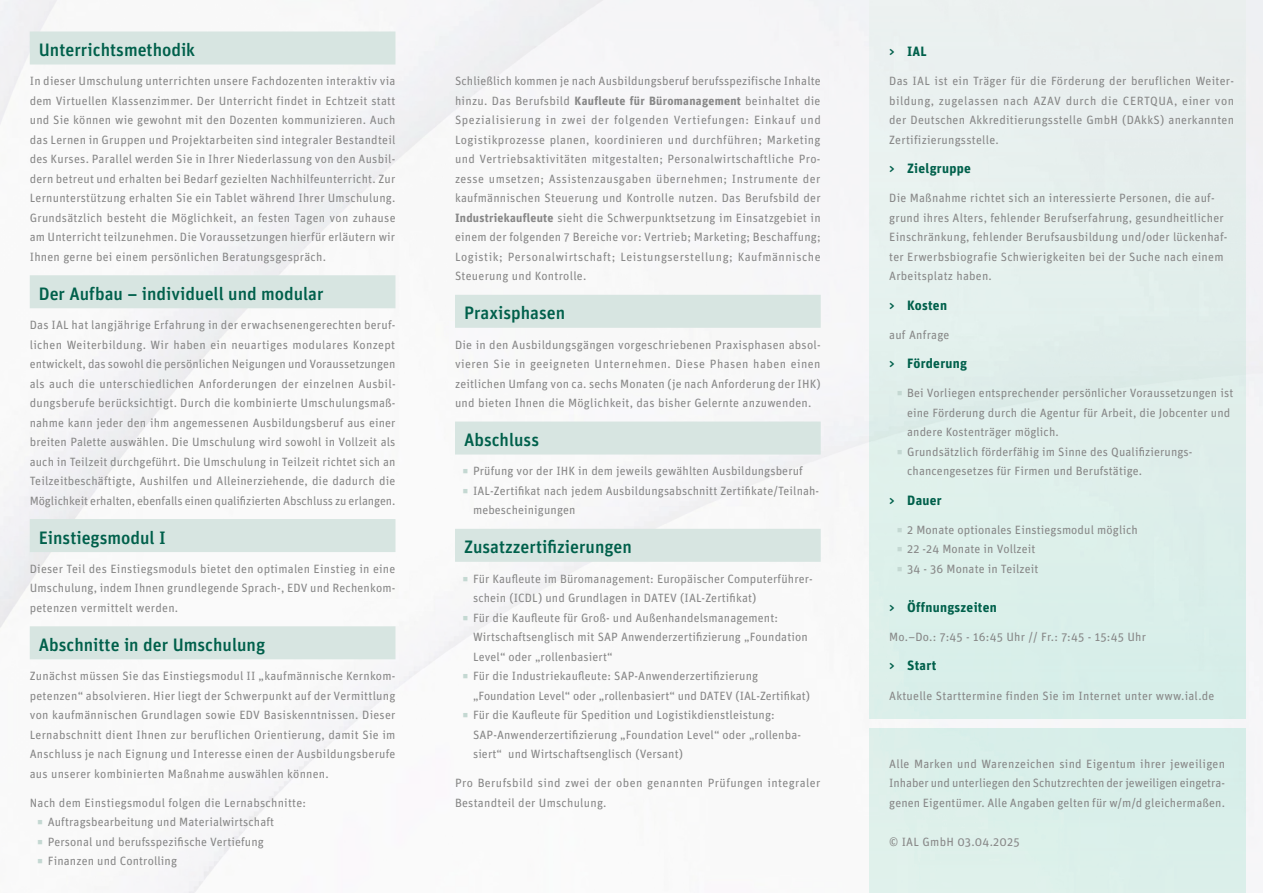
<style>
.page{position:relative;width:1263px;height:893px;background:#fff}
.page>*{position:absolute;margin:0;border:0;box-sizing:border-box;transform-origin:0 0}
.t1{font:500 18px "Unit OT";color:#00604b}
.t2{font:700 13.5px "Unit OT";letter-spacing:.02em;color:#00604b}
.t3{font:12px/19.5px "Unit OT";letter-spacing:.01em;color:#878787;text-align:justify}
.t4{font:12px/19.5px "Unit OT";letter-spacing:.03em;color:#878787}
.s1{color:#c4d8d2}
.s2{font-weight:700}
.s3{font-weight:500}
</style>
<div class="page">
<div style="left:870px;top:0;width:376px;height:719px;background:#e0efeb"></div>
<div style="left:870px;top:729px;width:376px;height:164px;background:#daefea"></div>
<div style="left:30px;top:32px;width:365px;height:33px;background:#d7e5e1"></div>
<div style="left:30px;top:275px;width:365px;height:33px;background:#d7e5e1"></div>
<div style="left:30px;top:519px;width:365px;height:33px;background:#d7e5e1"></div>
<div style="left:30px;top:626px;width:365px;height:33px;background:#d7e5e1"></div>
<div style="left:455px;top:295px;width:366px;height:33px;background:#d7e5e1"></div>
<div style="left:455px;top:422px;width:366px;height:33px;background:#d7e5e1"></div>
<div style="left:455px;top:529px;width:366px;height:33px;background:#d7e5e1"></div>
<h1 class="t1" style="left:39px;top:39px;width:158px">Unterrichtsmethodik</h1>
<p class="t3" style="left:30px;top:71px;width:367px">In dieser Umschulung unterrichten unsere Fachdozenten interaktiv via dem Virtuellen Klassenzimmer. Der Unterricht findet in Echtzeit statt und Sie können wie gewohnt mit den Dozenten kommunizieren. Auch das Lernen in Gruppen und Projektarbeiten sind integraler Bestandteil des Kurses. Parallel werden Sie in Ihrer Niederlassung von den Ausbil&shy;dern betreut und erhalten bei Bedarf gezielten Nachhilfeunterricht. Zur Lernunterstützung erhalten Sie ein Tablet während Ihrer Umschulung.<br>Grundsätzlich besteht die Möglichkeit, an festen Tagen von zuhause am Unterricht teilzunehmen. Die Voraussetzungen hierfür erläutern wir Ihnen gerne bei einem persönlichen Beratungsgespräch.</p>
<h1 class="t1" style="left:39px;top:283px;width:286px">Der Aufbau – individuell und modular</h1>
<p class="t3" style="left:30px;top:315px;width:367px">Das IAL hat langjährige Erfahrung in der erwachsenengerechten beruf&shy;lichen Weiterbildung. Wir haben ein neuartiges modulares Konzept entwickelt, das sowohl die persönlichen Neigungen und Voraussetzungen als auch die unterschiedlichen Anforderungen der einzelnen Ausbil&shy;dungsberufe berücksichtigt. Durch die kombinierte Umschulungsmaß&shy;nahme kann jeder den ihm angemessenen Ausbildungsberuf aus einer breiten Palette auswählen. Die Umschulung wird sowohl in Vollzeit als auch in Teilzeit durchgeführt. Die Umschulung in Teilzeit richtet sich an Teilzeitbeschäftigte, Aushilfen und Alleinerziehende, die dadurch die Möglichkeit erhalten, ebenfalls einen qualifizierten Abschluss zu erlangen.</p>
<h1 class="t1" style="left:39px;top:526px;width:129px">Einstiegsmodul I</h1>
<p class="t3" style="left:30px;top:559px;width:367px">Dieser Teil des Einstiegsmoduls bietet den optimalen Einstieg in eine Umschulung, indem Ihnen grundlegende Sprach-, EDV und Rechenkom&shy;petenzen vermittelt werden.</p>
<h1 class="t1" style="left:39px;top:634px;width:228px">Abschnitte in der Umschulung</h1>
<p class="t3" style="left:30px;top:666px;width:367px">Zunächst müssen Sie das Einstiegsmodul II „kaufmännische Kernkom&shy;petenzen“ absolvieren. Hier liegt der Schwerpunkt auf der Vermittlung von kaufmännischen Grundlagen sowie EDV Basiskenntnissen. Dieser Lernabschnitt dient Ihnen zur beruflichen Orientierung, damit Sie im Anschluss je nach Eignung und Interesse einen der Ausbildungsberufe aus unserer kombinierten Maßnahme auswählen können.</p>
<p class="t3" style="left:30px;top:793px;width:278px">Nach dem Einstiegsmodul folgen die Lernabschnitte:</p>
<p class="t3" style="left:37px;top:812px;width:238px"><span class="s1">▪</span> Auftragsbearbeitung und Materialwirtschaft</p>
<p class="t3" style="left:37px;top:832px;width:228px"><span class="s1">▪</span> Personal und berufsspezifische Vertiefung</p>
<p class="t3" style="left:37px;top:851px;width:141px"><span class="s1">▪</span> Finanzen und Controlling</p>
<p class="t3" style="left:455px;top:71px;width:367px">Schließlich kommen je nach Ausbildungsberuf berufsspezifische Inhalte hinzu. Das Berufsbild <span class="s2">Kaufleute für Büromanagement</span> beinhaltet die Spezialisierung in zwei der folgenden Vertiefungen: Einkauf und Logistikprozesse planen, koordinieren und durchführen; Marketing und Vertriebsaktivitäten mitgestalten; Personalwirtschaftliche Pro&shy;zesse umsetzen; Assistenzausgaben übernehmen; Instrumente der kaufmännischen Steuerung und Kontrolle nutzen. Das Berufsbild der <span class="s2">Industriekaufleute</span> sieht die Schwerpunktsetzung im Einsatzgebiet in einem der folgenden 7 Bereiche vor: Vertrieb; Marketing; Beschaffung; Logistik; Personalwirtschaft; Leistungserstellung; Kaufmännische Steuerung und Kontrolle.</p>
<h1 class="t1" style="left:464px;top:302px;width:103px">Praxisphasen</h1>
<p class="t3" style="left:455px;top:335px;width:367px">Die in den Ausbildungsgängen vorgeschriebenen Praxisphasen absol&shy;vieren Sie in geeigneten Unternehmen. Diese Phasen haben einen zeitlichen Umfang von ca. sechs Monaten (je nach Anforderung der IHK) und bieten Ihnen die Möglichkeit, das bisher Gelernte anzuwenden.</p>
<h1 class="t1" style="left:464px;top:429px;width:77px">Abschluss</h1>
<p class="t3" style="left:462px;top:461px;width:342px"><span class="s1">▪</span> Prüfung vor der IHK in dem jeweils gewählten Ausbildungsberuf</p>
<p class="t3" style="left:473px;top:481px;width:348px;text-indent:-10px"><span class="s1">▪</span> IAL-Zertifikat nach jedem Ausbildungsabschnitt Zertifikate/Teilnah&shy;mebescheinigungen</p>
<h1 class="t1" style="left:464px;top:536px;width:169px">Zusatzzertifizierungen</h1>
<p class="t3" style="left:473px;top:569px;width:341px;text-indent:-10px"><span class="s1">▪</span> Für Kaufleute im Büromanagement: Europäischer Computerführer&shy;schein (ICDL) und Grundlagen in DATEV (IAL-Zertifikat)</p>
<p class="t3" style="left:473px;top:608px;width:336px;text-align:left;text-indent:-10px"><span class="s1">▪</span> Für die Kaufleute für Groß- und Außenhandelsmanagement:<br>Wirtschaftsenglisch mit SAP Anwenderzertifizierung „Foundation<br>Level“ oder „rollenbasiert“</p>
<p class="t3" style="left:473px;top:666px;width:338px;text-indent:-10px"><span class="s1">▪</span> Für die Industriekaufleute: SAP-Anwenderzertifizierung „Foundation Level“ oder „rollenbasiert“ und DATEV (IAL-Zertifikat)</p>
<p class="t3" style="left:473px;top:705px;width:329px;text-align:left;text-indent:-10px"><span class="s1">▪</span> Für die Kaufleute für Spedition und Logistikdienstleistung:<br>SAP-Anwenderzertifizierung „Foundation Level“ oder „rollenba&shy;siert“ und Wirtschaftsenglisch (Versant)</p>
<p class="t4" style="left:455px;top:773px;width:367px">Pro Berufsbild sind zwei der oben genannten Prüfungen integraler<br>Bestandteil der Umschulung.</p>
<p class="t2" style="left:889px;top:43px;width:39px"><span class="s3">&gt;</span> IAL</p>
<p class="t3" style="left:889px;top:71px;width:346px">Das IAL ist ein Träger für die Förderung der beruflichen Weiter&shy;bildung, zugelassen nach AZAV durch die CERTQUA, einer von der Deutschen Akkreditierungsstelle GmbH (DAkkS) anerkannten Zertifizierungsstelle.</p>
<p class="t2" style="left:889px;top:160px;width:83px"><span class="s3">&gt;</span> Zielgruppe</p>
<p class="t3" style="left:889px;top:188px;width:340px;text-align:left">Die Maßnahme richtet sich an interessierte Personen, die auf&shy;grund ihres Alters, fehlender Berufserfahrung, gesundheitlicher Einschränkung, fehlender Berufsausbildung und/oder lückenhaf&shy;ter Erwerbsbiografie Schwierigkeiten bei der Suche nach einem Arbeitsplatz haben.</p>
<p class="t2" style="left:889px;top:297px;width:59px"><span class="s3">&gt;</span> Kosten</p>
<p class="t3" style="left:889px;top:325px;width:62px">auf Anfrage</p>
<p class="t2" style="left:889px;top:355px;width:79px"><span class="s3">&gt;</span> Förderung</p>
<p class="t3" style="left:907px;top:383px;width:328px;text-align:left;text-indent:-10px"><span class="s1">▪</span> Bei Vorliegen entsprechender persönlicher Voraussetzungen ist eine Förderung durch die Agentur für Arbeit, die Jobcenter und andere Kostenträger möglich.</p>
<p class="t3" style="left:907px;top:442px;width:287px;text-indent:-10px"><span class="s1">▪</span> Grundsätzlich förderfähig im Sinne des Qualifizierungs&shy;chancengesetzes für Firmen und Berufstätige.</p>
<p class="t2" style="left:889px;top:492px;width:54px"><span class="s3">&gt;</span> Dauer</p>
<p class="t3" style="left:897px;top:520px;width:243px"><span class="s1">▪</span> 2 Monate optionales Einstiegsmodul möglich</p>
<p class="t3" style="left:897px;top:539px;width:140px"><span class="s1">▪</span> 22 -24 Monate in Vollzeit</p>
<p class="t3" style="left:897px;top:559px;width:143px"><span class="s1">▪</span> 34 - 36 Monate in Teilzeit</p>
<p class="t2" style="left:889px;top:599px;width:109px"><span class="s3">&gt;</span> Öffnungszeiten</p>
<p class="t3" style="left:889px;top:627px;width:258px">Mo.–Do.: 7:45 - 16:45 Uhr // Fr.: 7:45 - 15:45 Uhr</p>
<p class="t2" style="left:889px;top:657px;width:49px"><span class="s3">&gt;</span> Start</p>
<p class="t3" style="left:889px;top:686px;width:327px">Aktuelle Starttermine finden Sie im Internet unter www.ial.de</p>
<p class="t3" style="left:889px;top:754px;width:337px">Alle Marken und Warenzeichen sind Eigentum ihrer jeweiligen Inhaber und unterliegen den Schutzrechten der jeweiligen eingetra&shy;genen Eigentümer. Alle Angaben gelten für w/m/d gleichermaßen.</p>
<p class="t3" style="left:889px;top:832px;width:132px">© IAL GmbH 03.04.2025</p>
</div>
